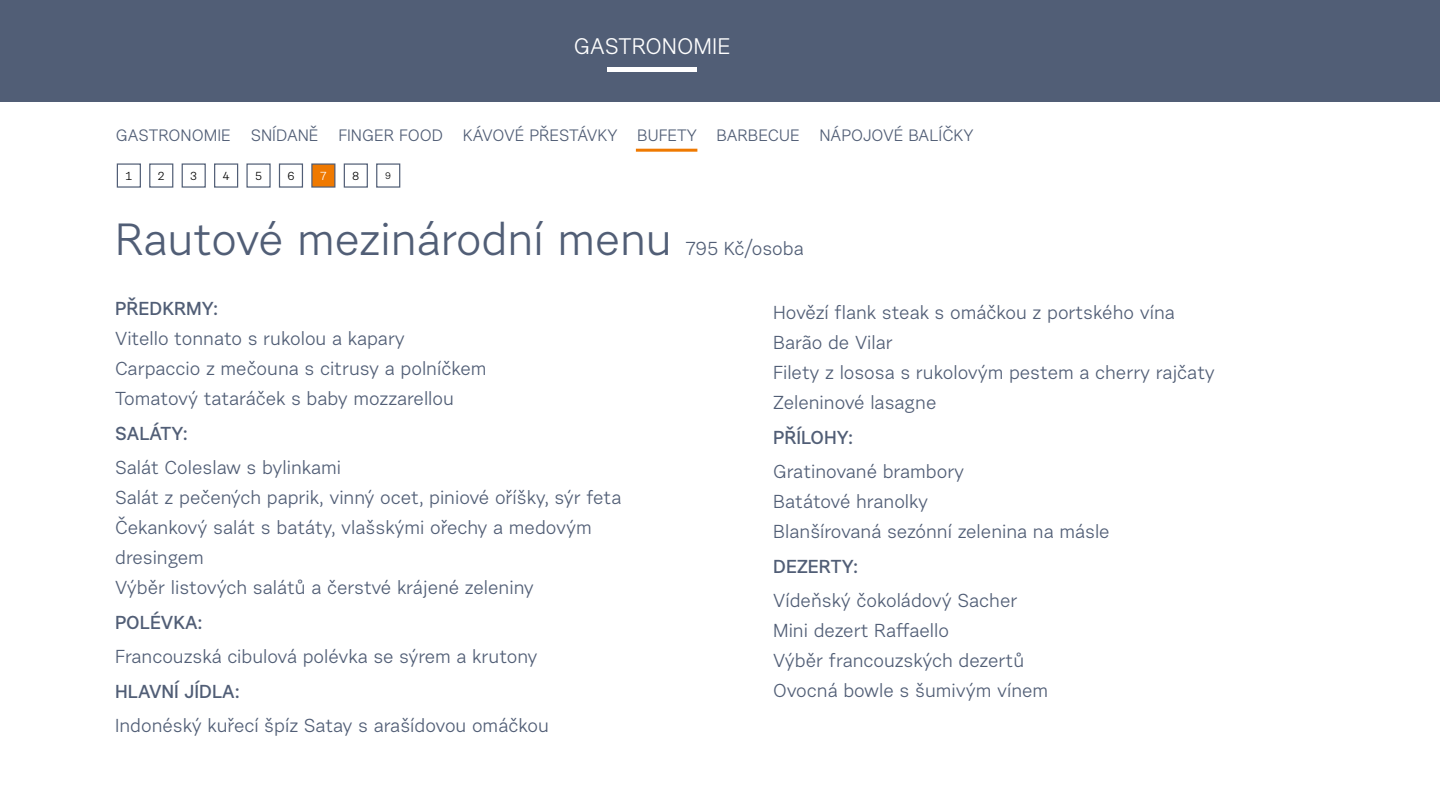
<style>
.page{position:relative;width:1440px;height:810px;background:#fff}
.page>*{position:absolute;margin:0;border:0;box-sizing:border-box;transform-origin:0 0}
.t1{font:45px "Urban Grotesk Re Bo";color:#515e76}
.t2{font:22.5px "Urban Grotesk Re Bo";color:#fff}
.t3{font:18.75px/30px "Urban Grotesk Re Bo";color:#515e76}
.t4{font:700 18.75px "Urban Grotesk Li Se";color:#515e76}
.t5{font:16.5px "Urban Grotesk Re Bo";color:#515e76}
.t6{font:11.62px "Urban Grotesk Re Bo";color:#000}
.t7{font:11.62px "Urban Grotesk Re Bo";color:#fff}
.t8{font:9.52px "Urban Grotesk Re Bo";color:#000}
</style>
<div class="page">
<hr style="left:636px;top:149px;width:61px;height:3px;background:#ef7900">
<div style="left:182px;top:163px;width:24px;height:25px;border:1px solid #515e76"></div>
<div style="left:117px;top:163px;width:24px;height:25px;border:1px solid #515e76"></div>
<div style="left:149px;top:163px;width:24px;height:25px;border:1px solid #515e76"></div>
<div style="left:246px;top:163px;width:25px;height:25px;border:1px solid #515e76"></div>
<div style="left:279px;top:163px;width:24px;height:25px;border:1px solid #515e76"></div>
<div style="left:312px;top:164px;width:23px;height:23px;background:#ef7900"></div>
<div style="left:311px;top:163px;width:24px;height:25px;border:1px solid #515e76"></div>
<div style="left:214px;top:163px;width:24px;height:25px;border:1px solid #515e76"></div>
<div style="left:344px;top:163px;width:24px;height:25px;border:1px solid #515e76"></div>
<div style="left:376px;top:163px;width:24px;height:25px;border:1px solid #515e76"></div>
<div style="left:0;top:0;width:1440px;height:102px;background:#515e76"></div>
<hr style="left:607px;top:67px;width:90px;height:4px;background:#fff">
<p class="t2" style="left:574px;top:32px;width:158px">GASTRONOMIE</p>
<p class="t5" style="left:116px;top:125px;width:859px">GASTRONOMIE SNÍDANĚ FINGER FOOD KÁVOVÉ PŘESTÁVKY BUFETY BARBECUE NÁPOJOVÉ BALÍČKY</p>
<p class="t6" style="left:125px;top:169px;width:8px">1</p>
<p class="t6" style="left:158px;top:169px;width:9px">2</p>
<p class="t6" style="left:190px;top:169px;width:8px">3</p>
<p class="t6" style="left:223px;top:169px;width:8px">4</p>
<p class="t6" style="left:255px;top:169px;width:8px">5</p>
<p class="t6" style="left:287px;top:169px;width:9px">6</p>
<p class="t7" style="left:320px;top:169px;width:8px">7</p>
<p class="t6" style="left:352px;top:169px;width:9px">8</p>
<p class="t8" style="left:385px;top:170px;width:7px">9</p>
<h1 class="t1" style="left:115px;top:211px;width:558px">Rautové mezinárodní menu</h1>
<p class="t4" style="left:115px;top:296px;width:105px">PŘEDKRMY:</p>
<p class="t3" style="left:115px;top:323px;width:373px">Vitello tonnato s rukolou a kapary<br>Carpaccio z mečouna s citrusy a polníčkem<br>Tomatový tataráček s baby mozzarellou</p>
<p class="t4" style="left:115px;top:422px;width:74px">SALÁTY:</p>
<p class="t3" style="left:115px;top:452px;width:508px">Salát Coleslaw s bylinkami<br>Salát z pečených paprik, vinný ocet, piniové oříšky, sýr feta Čekankový salát s batáty, vlašskými ořechy a medovým dresingem<br>Výběr listových salátů a čerstvé krájené zeleniny</p>
<p class="t4" style="left:115px;top:611px;width:89px">POLÉVKA:</p>
<p class="t3" style="left:115px;top:641px;width:424px">Francouzská cibulová polévka se sýrem a krutony</p>
<p class="t4" style="left:115px;top:680px;width:126px">HLAVNÍ JÍDLA:</p>
<p class="t3" style="left:115px;top:710px;width:435px">Indonéský kuřecí špíz Satay s arašídovou omáčkou</p>
<p class="t3" style="left:685px;top:233px;width:120px">795 Kč/osoba</p>
<p class="t3" style="left:773px;top:297px;width:443px">Hovězí flank steak s omáčkou z portského vína<br>Barão de Vilar<br>Filety z lososa s rukolovým pestem a cherry rajčaty<br>Zeleninové lasagne</p>
<p class="t4" style="left:773px;top:426px;width:82px">PŘÍLOHY:</p>
<p class="t3" style="left:773px;top:456px;width:338px">Gratinované brambory<br>Batátové hranolky<br>Blanšírovaná sezónní zelenina na másle</p>
<p class="t4" style="left:773px;top:555px;width:87px">DEZERTY:</p>
<p class="t3" style="left:773px;top:585px;width:277px">Vídeňský čokoládový Sacher<br>Mini dezert Raffaello<br>Výběr francouzských dezertů<br>Ovocná bowle s šumivým vínem</p>
</div>
